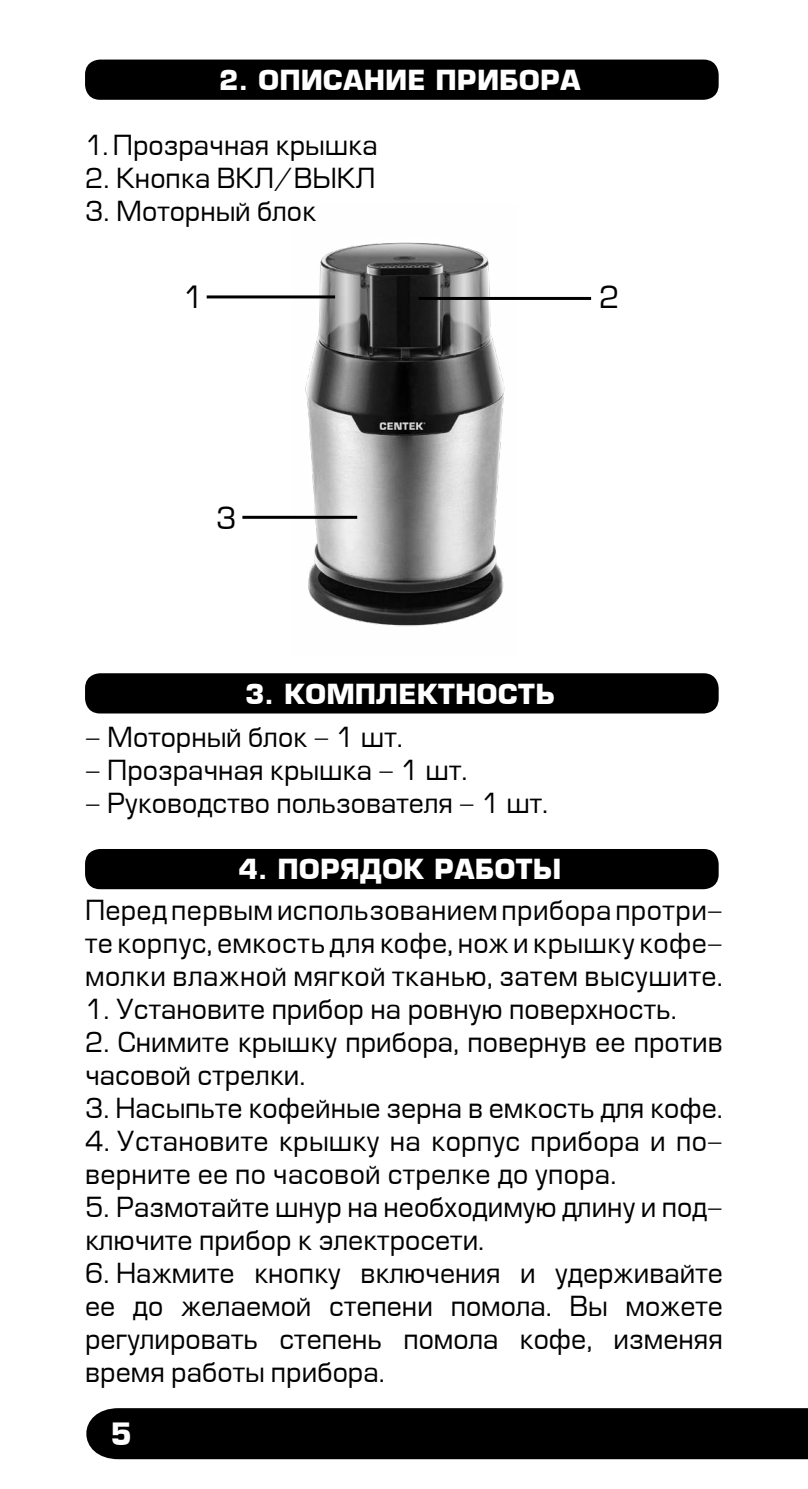
<style>
.page{position:relative;width:808px;height:1489px;background:#fff}
.page>*{position:absolute;margin:0;border:0;box-sizing:border-box;transform-origin:0 0}
.t1{font:30px "Europe";color:#000}
.t2{font:700 30px "Europe";color:#fff}
.t3{font:27px/33px "Europe";color:#000}
.t4{font:700 27px "Europe";color:#fff}
</style>
<div class="page">
<div style="left:86px;top:1408px;width:722px;height:50px;background:#000"></div>
<div style="left:85px;top:60px;width:634px;height:40px;background:#000;border-radius:15px"></div>
<div style="left:85px;top:673px;width:634px;height:40px;background:#000;border-radius:15px"></div>
<div style="left:85px;top:849px;width:634px;height:40px;background:#000;border-radius:15px"></div>
<img style="left:291px;top:242px;width:225px;height:384px">
<hr style="left:207px;top:295px;width:128px;height:3px;background:#000">
<hr style="left:418px;top:297px;width:173px;height:3px;background:#000">
<hr style="left:242px;top:516px;width:115px;height:3px;background:#000">
<p class="t4" style="left:219px;top:64px;width:363px">2. ОПИСАНИЕ ПРИБОРА</p>
<p class="t3" style="left:85px;top:130px;width:294px">1. Прозрачная крышка</p>
<p class="t3" style="left:85px;top:163px;width:292px">2. Кнопка ВКЛ/ВЫКЛ</p>
<p class="t3" style="left:85px;top:196px;width:233px">3. Моторный блок</p>
<p class="t1" style="left:183px;top:282px;width:22px">1</p>
<p class="t1" style="left:599px;top:282px;width:22px">2</p>
<p class="t1" style="left:216px;top:502px;width:22px">3</p>
<p class="t4" style="left:245px;top:677px;width:311px">3. КОМПЛЕКТНОСТЬ</p>
<p class="t3" style="left:85px;top:721px;width:319px">- Моторный блок - 1 шт.</p>
<p class="t3" style="left:85px;top:754px;width:384px">- Прозрачная крышка - 1 шт.</p>
<p class="t3" style="left:85px;top:787px;width:465px">- Руководство пользователя - 1 шт.</p>
<p class="t4" style="left:239px;top:853px;width:324px">4. ПОРЯДОК РАБОТЫ</p>
<p class="t3" style="left:85px;top:894px;width:639px;text-align:justify">Перед первым использованием прибора протри&shy;те корпус, емкость для кофе, нож и крышку кофе&shy;молки влажной мягкой тканью, затем высушите.</p>
<p class="t3" style="left:85px;top:993px;width:593px">1. Установите прибор на ровную поверхность.</p>
<p class="t3" style="left:85px;top:1026px;width:639px">2. Снимите крышку прибора, повернув ее против часовой стрелки.</p>
<p class="t3" style="left:85px;top:1092px;width:639px">3. Насыпьте кофейные зерна в емкость для кофе.</p>
<p class="t3" style="left:85px;top:1125px;width:639px">4. Установите крышку на корпус прибора и по&shy;верните ее по часовой стрелке до упора.</p>
<p class="t3" style="left:85px;top:1191px;width:639px">5. Размотайте шнур на необходимую длину и под&shy;ключите прибор к электросети.</p>
<p class="t3" style="left:85px;top:1257px;width:639px;text-align:justify">6. Нажмите кнопку включения и удерживайте ее до желаемой степени помола. Вы можете регулировать степень помола кофе, изменяя время работы прибора.</p>
<p class="t2" style="left:110px;top:1415px;width:23px">5</p>
</div>
